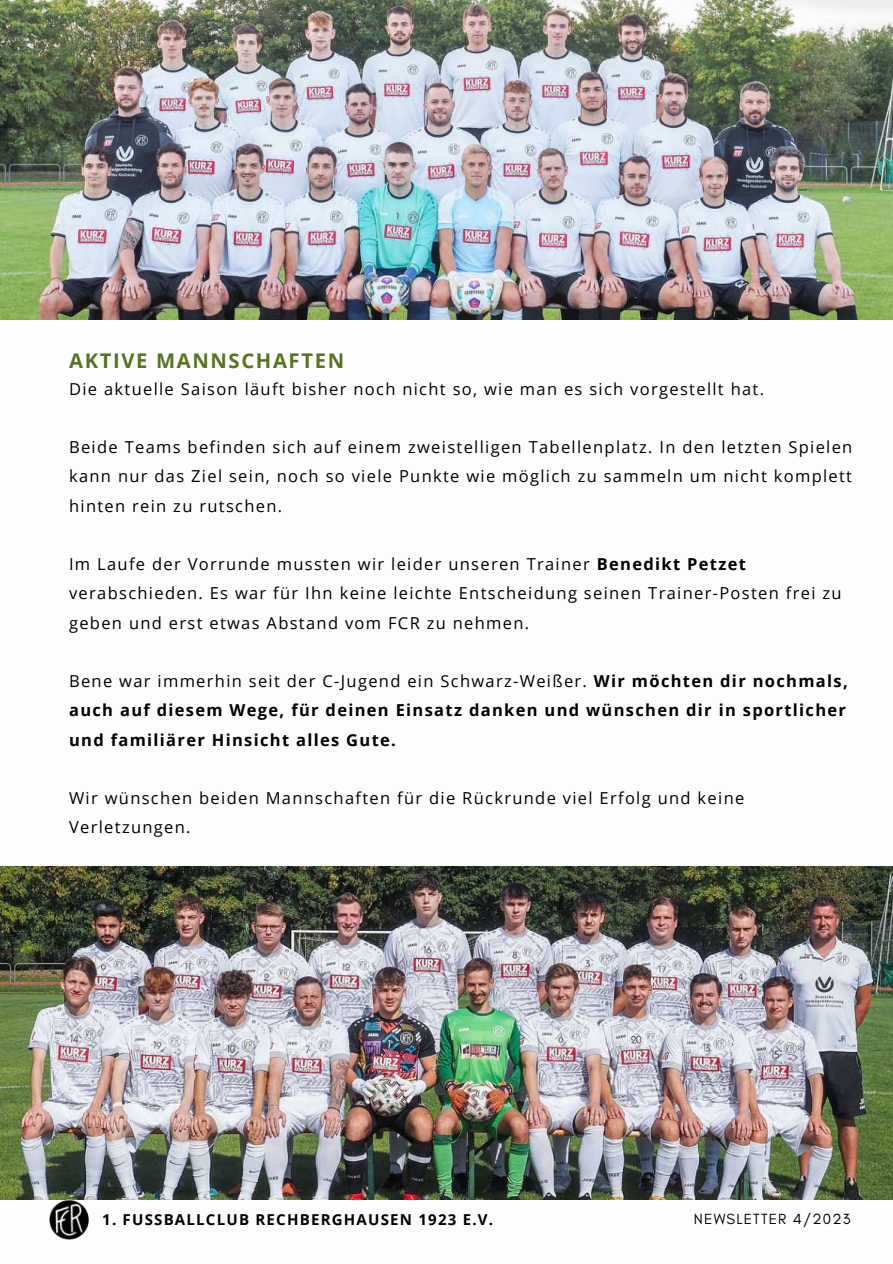
<style>
.page{position:relative;width:893px;height:1264px;background:#fff}
.page>*{position:absolute;margin:0;border:0;box-sizing:border-box;transform-origin:0 0}
.t1{font:700 20.25px "Open Sans";letter-spacing:.08em;color:#577421}
.t2{font:16.5px/29.2px "Open Sans";letter-spacing:.08em;color:#000}
.t3{font:700 16.5px/29.2px "Open Sans";letter-spacing:.08em;color:#000;text-align:justify}
.t4{font:700 15px "Open Sans";letter-spacing:.08em;color:#000}
.t5{font:15px "Glacial Indifference";letter-spacing:.08em;color:#000}
.s1{font-weight:700}
.s2{font-weight:400}
</style>
<div class="page">
<img style="left:0;top:866px;width:892px;height:333px">
<img style="left:49px;top:1199px;width:40px;height:40px;border-radius:50%">
<img style="left:0;top:0;width:892px;height:319px">
<p class="t1" style="left:69px;top:346px;width:276px">AKTIVE MANNSCHAFTEN</p>
<p class="t2" style="left:69px;top:373px;width:696px">Die aktuelle Saison läuft bisher noch nicht so, wie man es sich vorgestellt hat.</p>
<p class="t2" style="left:69px;top:432px;width:784px;text-align:justify">Beide Teams befinden sich auf einem zweistelligen Tabellenplatz. In den letzten Spielen kann nur das Ziel sein, noch so viele Punkte wie möglich zu sammeln um nicht komplett hinten rein zu rutschen.</p>
<p class="t2" style="left:69px;top:549px;width:774px">Im Laufe der Vorrunde mussten wir leider unseren Trainer <span class="s1">Benedikt Petzet </span>verabschieden. Es war für Ihn keine leichte Entscheidung seinen Trainer-Posten frei zu geben und erst etwas Abstand vom FCR zu nehmen.</p>
<p class="t3" style="left:69px;top:666px;width:780px"><span class="s2">Bene war immerhin seit der C-Jugend ein Schwarz-Weißer.</span> Wir möchten dir nochmals, auch auf diesem Wege, für deinen Einsatz danken und wünschen dir in sportlicher und familiärer Hinsicht alles Gute.</p>
<p class="t2" style="left:69px;top:783px;width:676px">Wir wünschen beiden Mannschaften für die Rückrunde viel Erfolg und keine<br>Verletzungen.</p>
<p class="t4" style="left:102px;top:1209px;width:392px">1. FUSSBALLCLUB RECHBERGHAUSEN 1923 E.V.</p>
<p class="t5" style="left:694px;top:1210px;width:158px">NEWSLETTER 4/2023</p>
</div>
